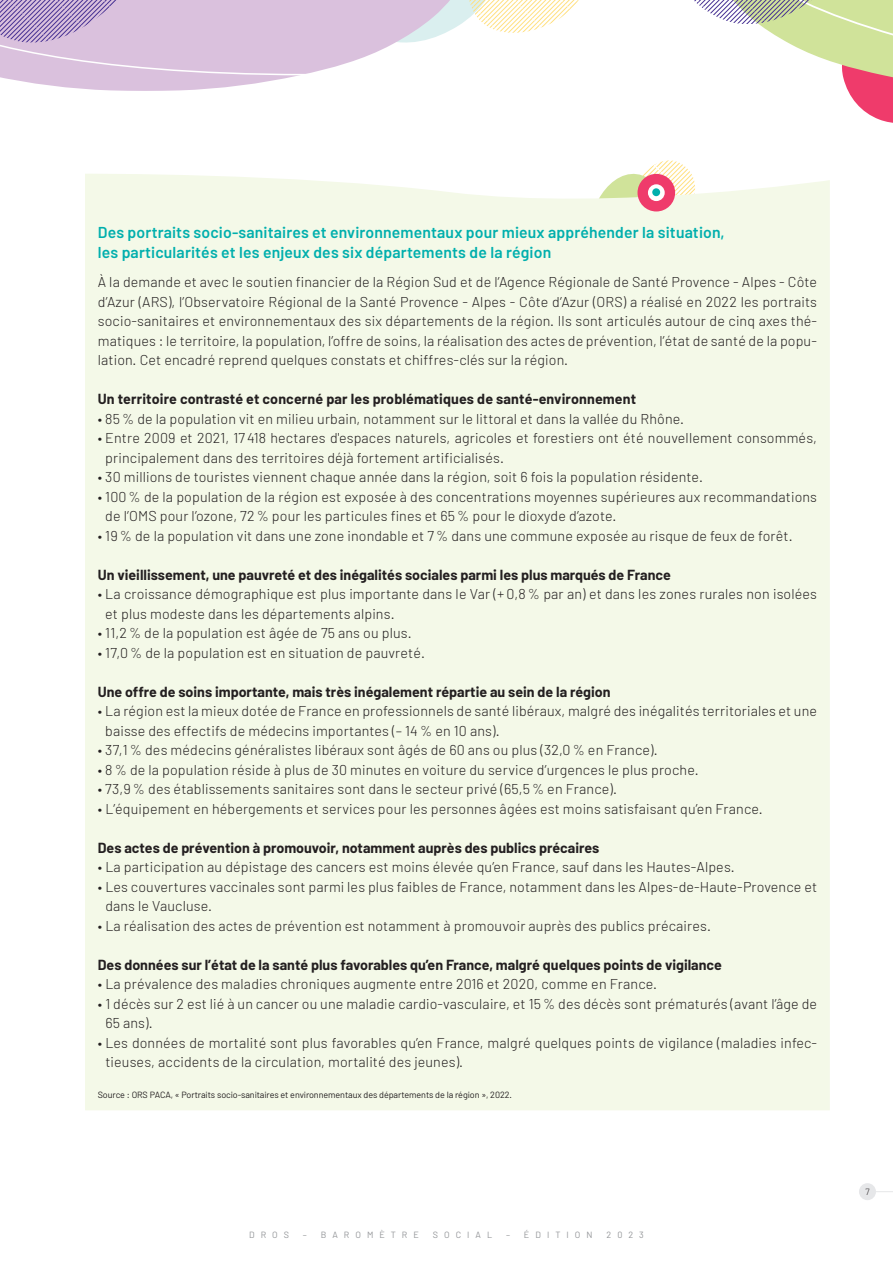
<style>
.page{position:relative;width:893px;height:1263px;background:#fff}
.page>*{position:absolute;margin:0;border:0;box-sizing:border-box;transform-origin:0 0}
.t1{font:600 15.75px/19.5px "Barlow";letter-spacing:.01em;color:#00afad}
.t2{font:300 14.25px/19.5px "Barlow";letter-spacing:.01em;color:#231f20}
.t3{font:700 14.25px "Barlow";color:#231f20}
.t4{font:9px "Barlow";letter-spacing:-.01em;color:#231f20}
.t5{font:9px "Barlow";letter-spacing:.67em;color:#939598}
.t6{font:300 9px "Barlow";color:#231f20}
</style>
<div class="page">
<div style="left:85px;top:174px;width:745px;height:936px;background:#f4f9e8"></div>
<svg style="left:589px;top:160px;width:122px;height:145px"></svg>
<div style="left:652px;top:188px;width:8px;height:8px;background:#00afad;border-radius:50%"></div>
<svg style="left:876px;top:1191px;width:17px;height:1px"></svg>
<div style="left:859px;top:1183px;width:17px;height:17px;background:#e6e7e9;border-radius:50%"></div>
<svg style="left:763px;top:0;width:130px;height:123px"></svg>
<svg style="left:694px;top:0;width:161px;height:27px;fill:#d0e39a"></svg>
<svg style="left:505px;top:0;width:74px;height:33px"></svg>
<svg style="left:0;top:0;width:505px;height:91px"></svg>
<p class="t1" style="left:98px;top:223px;width:628px">Des portraits socio-sanitaires et environnementaux pour mieux appréhender la situation, les particularités et les enjeux des six départements de la région</p>
<p class="t2" style="left:98px;top:272px;width:721px;text-align:justify">À la demande et avec le soutien financier de la Région Sud et de l’Agence Régionale de Santé Provence - Alpes - Côte d’Azur (ARS), l’Observatoire Régional de la Santé Provence - Alpes - Côte d’Azur (ORS) a réalisé en 2022 les portraits socio-sanitaires et environnementaux des six départements de la région. Ils sont articulés autour de cinq axes thé&shy;matiques : le territoire, la population, l’offre de soins, la réalisation des actes de prévention, l’état de santé de la popu&shy;lation. Cet encadré reprend quelques constats et chiffres-clés sur la région.</p>
<p class="t3" style="left:98px;top:390px;width:540px">Un territoire contrasté et concerné par les problématiques de santé-environnement</p>
<p class="t2" style="left:98px;top:408px;width:588px">• 85 % de la population vit en milieu urbain, notamment sur le littoral et dans la vallée du Rhône.</p>
<p class="t2" style="left:105px;top:428px;width:713px;text-indent:-8px">• Entre 2009 et 2021, 17 418 hectares d'espaces naturels, agricoles et forestiers ont été nouvellement consommés, principalement dans des territoires déjà fortement artificialisés.</p>
<p class="t2" style="left:98px;top:467px;width:607px">• 30 millions de touristes viennent chaque année dans la région, soit 6 fois la population résidente.</p>
<p class="t2" style="left:105px;top:486px;width:713px;text-indent:-8px">• 100 % de la population de la région est exposée à des concentrations moyennes supérieures aux recommandations de l’OMS pour l’ozone, 72 % pour les particules fines et 65 % pour le dioxyde d’azote.</p>
<p class="t2" style="left:98px;top:525px;width:696px">• 19 % de la population vit dans une zone inondable et 7 % dans une commune exposée au risque de feux de forêt.</p>
<p class="t3" style="left:98px;top:566px;width:574px">Un vieillissement, une pauvreté et des inégalités sociales parmi les plus marqués de France</p>
<p class="t2" style="left:105px;top:584px;width:713px;text-indent:-8px">• La croissance démographique est plus importante dans le Var (+ 0,8 % par an) et dans les zones rurales non isolées et plus modeste dans les départements alpins.</p>
<p class="t2" style="left:98px;top:623px;width:315px">• 11,2 % de la population est âgée de 75 ans ou plus.</p>
<p class="t2" style="left:98px;top:642px;width:329px">• 17,0 % de la population est en situation de pauvreté.</p>
<p class="t3" style="left:98px;top:683px;width:514px">Une offre de soins importante, mais très inégalement répartie au sein de la région</p>
<p class="t2" style="left:105px;top:701px;width:713px;text-indent:-8px">• La région est la mieux dotée de France en professionnels de santé libéraux, malgré des inégalités territoriales et une baisse des effectifs de médecins importantes (– 14 % en 10 ans).</p>
<p class="t2" style="left:98px;top:740px;width:561px">• 37,1 % des médecins généralistes libéraux sont âgés de 60 ans ou plus (32,0 % en France).</p>
<p class="t2" style="left:98px;top:759px;width:602px">• 8 % de la population réside à plus de 30 minutes en voiture du service d’urgences le plus proche.</p>
<p class="t2" style="left:98px;top:779px;width:521px">• 73,9 % des établissements sanitaires sont dans le secteur privé (65,5 % en France).</p>
<p class="t2" style="left:98px;top:798px;width:666px">• L’équipement en hébergements et services pour les personnes âgées est moins satisfaisant qu’en France.</p>
<p class="t3" style="left:98px;top:839px;width:503px">Des actes de prévention à promouvoir, notamment auprès des publics précaires</p>
<p class="t2" style="left:98px;top:857px;width:638px">• La participation au dépistage des cancers est moins élevée qu’en France, sauf dans les Hautes-Alpes.</p>
<p class="t2" style="left:105px;top:876px;width:713px;text-indent:-8px">• Les couvertures vaccinales sont parmi les plus faibles de France, notamment dans les Alpes-de-Haute-Provence et dans le Vaucluse.</p>
<p class="t2" style="left:98px;top:915px;width:615px">• La réalisation des actes de prévention est notamment à promouvoir auprès des publics précaires.</p>
<p class="t3" style="left:98px;top:956px;width:626px">Des données sur l’état de la santé plus favorables qu’en France, malgré quelques points de vigilance</p>
<p class="t2" style="left:98px;top:974px;width:561px">• La prévalence des maladies chroniques augmente entre 2016 et 2020, comme en France.</p>
<p class="t2" style="left:105px;top:993px;width:713px;text-indent:-8px">• 1 décès sur 2 est lié à un cancer ou une maladie cardio-vasculaire, et 15% des décès sont prématurés (avant l’âge de<br>65 ans).</p>
<p class="t2" style="left:105px;top:1032px;width:713px;text-indent:-8px">• Les données de mortalité sont plus favorables qu’en France, malgré quelques points de vigilance (maladies infec&shy;tieuses, accidents de la circulation, mortalité des jeunes).</p>
<p class="t4" style="left:98px;top:1089px;width:416px">Source : ORS PACA, « Portraits socio-sanitaires et environnementaux des départements de la région », 2022.</p>
<p class="t5" style="left:249px;top:1229px;width:42px">DROS</p>
<p class="t5" style="left:303px;top:1229px;width:117px">– BAROMÈTRE</p>
<p class="t5" style="left:433px;top:1229px;width:61px">SOCIAL</p>
<p class="t5" style="left:506px;top:1229px;width:88px">– ÉDITION</p>
<p class="t5" style="left:606px;top:1229px;width:39px">2023</p>
<p class="t6" style="left:865px;top:1186px;width:6px">7</p>
</div>
